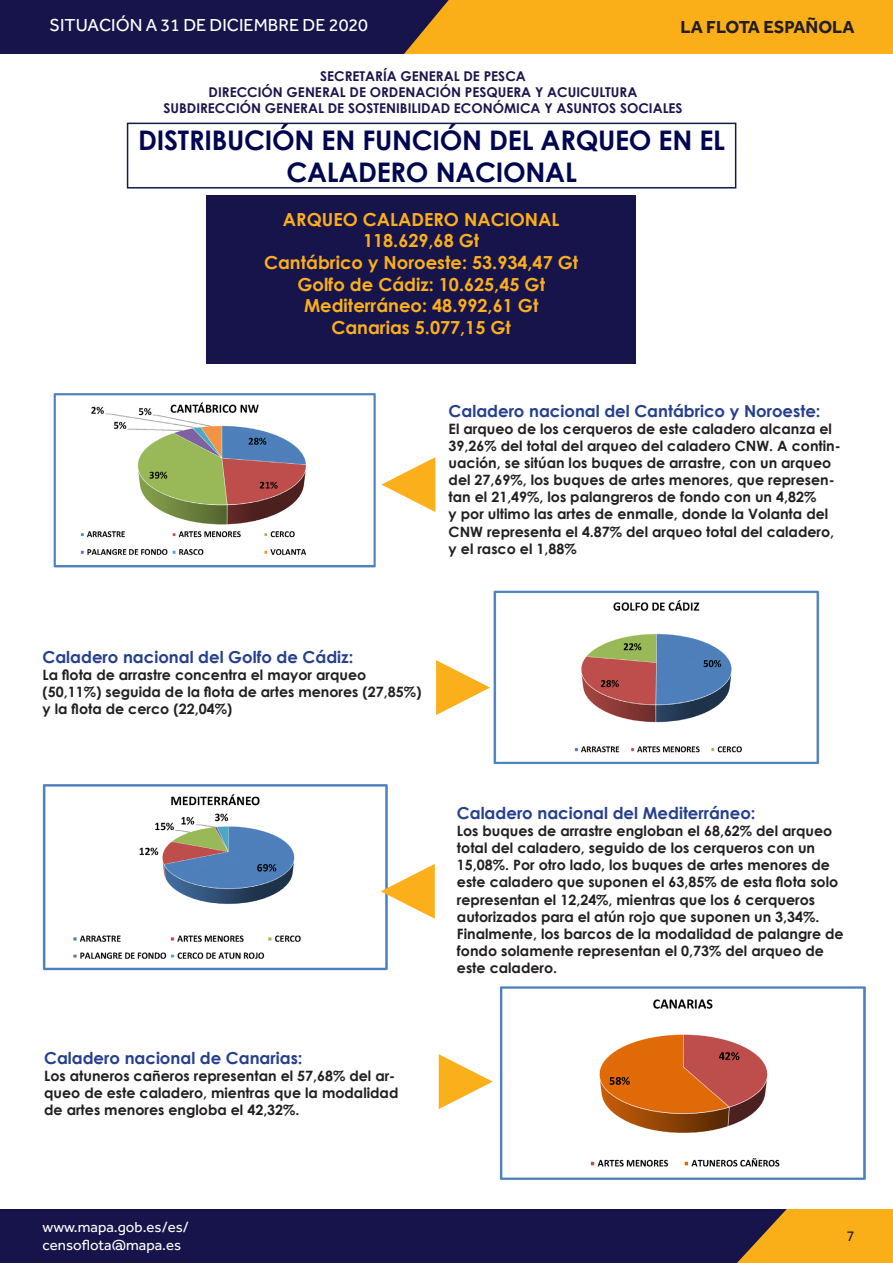
<style>
.page{position:relative;width:893px;height:1263px;background:#fff}
.page>*{position:absolute;margin:0;border:0;box-sizing:border-box;transform-origin:0 0}
.t1{font:700 27px/32.4px "Century Gothic";letter-spacing:-.01em;color:#000650;text-align:center}
.Category_3_Descripti{font:700 18px "Century Gothic";color:#fbaf1b}
.t2{font:18px "Effra";color:#fff}
.t3{font:700 18px "Effra";color:#231f20}
.Category_3_Descripti-2{font:700 16.5px "Century Gothic";color:#253f8e}
.t4{font:15px/18px "Effra";color:#fff}
.t5{font:15px "Effra";color:#231f20}
.Category_3_Descripti-3{font:700 14.25px/17.1px "Century Gothic";color:#231f20}
.t6{font:700 13.5px/16.2px "Century Gothic";color:#1c164b;text-align:center}
</style>
<div class="page">
<div style="left:0;top:0;width:893px;height:54px;background:#17144c"></div>
<div style="left:404px;top:0;width:489px;height:54px;background:#faaf18"></div>
<svg style="left:0;top:1209px;width:893px;height:54px;background:#382a44"></svg>
<div style="left:206px;top:195px;width:430px;height:169px;background:#17144c"></div>
<img style="left:43px;top:784px;width:345px;height:187px">
<img style="left:494px;top:591px;width:325px;height:173px">
<img style="left:53px;top:393px;width:323px;height:175px">
<img style="left:499px;top:986px;width:367px;height:194px">
<svg style="left:381px;top:457px;width:54px;height:55px"></svg>
<svg style="left:381px;top:864px;width:54px;height:55px"></svg>
<svg style="left:436px;top:660px;width:54px;height:55px"></svg>
<svg style="left:439px;top:1054px;width:54px;height:55px"></svg>
<div style="left:127px;top:123px;width:609px;height:66px;border:2px solid #131b46"></div>
<p class="t2" style="left:50px;top:14px;width:320px">SITUACIÓN A 31 DE DICIEMBRE DE 2020</p>
<p class="t3" style="left:681px;top:16px;width:176px">LA FLOTA ESPAÑOLA</p>
<p class="t6" style="left:163px;top:67px;width:521px">SECRETARÍA GENERAL DE PESCA<br>DIRECCIÓN GENERAL DE ORDENACIÓN PESQUERA Y ACUICULTURA<br>SUBDIRECCIÓN GENERAL DE SOSTENIBILIDAD ECONÓMICA Y ASUNTOS SOCIALES</p>
<p class="t1" style="left:138px;top:122px;width:588px">DISTRIBUCIÓN EN FUNCIÓN DEL ARQUEO EN EL<br>CALADERO NACIONAL</p>
<p class="Category_3_Descripti" style="left:283px;top:206px;width:278px">ARQUEO CALADERO NACIONAL</p>
<p class="Category_3_Descripti" style="left:363px;top:227px;width:118px">118.629,68 Gt</p>
<p class="Category_3_Descripti" style="left:264px;top:249px;width:316px">Cantábrico y Noroeste: 53.934,47 Gt</p>
<p class="Category_3_Descripti" style="left:297px;top:270px;width:249px">Golfo de Cádiz: 10.625,45 Gt</p>
<p class="Category_3_Descripti" style="left:304px;top:292px;width:236px">Mediterráneo: 48.992,61 Gt</p>
<p class="Category_3_Descripti" style="left:331px;top:314px;width:181px">Canarias 5.077,15 Gt</p>
<p class="Category_3_Descripti-2" style="left:449px;top:398px;width:373px">Caladero nacional del Cantábrico y Noroeste:</p>
<p class="Category_3_Descripti-3" style="left:449px;top:420px;width:394px">El arqueo de los cerqueros de este caladero alcanza el 39,26% del total del arqueo del caladero CNW. A contin&shy;uación, se sitúan los buques de arrastre, con un arqueo del 27,69%, los buques de artes menores, que represen&shy;tan el 21,49%, los palangreros de fondo con un 4,82%<br>y por ultimo las artes de enmalle, donde la Volanta del CNW representa el 4.87% del arqueo total del caladero, y el rasco el 1,88%</p>
<p class="Category_3_Descripti-2" style="left:43px;top:644px;width:312px">Caladero nacional del Golfo de Cádiz:</p>
<p class="Category_3_Descripti-3" style="left:43px;top:665px;width:380px">La flota de arrastre concentra el mayor arqueo (50,11%) seguida de la flota de artes menores (27,85%) y la flota de cerco (22,04%)</p>
<p class="Category_3_Descripti-2" style="left:44px;top:1045px;width:260px">Caladero nacional de Canarias:</p>
<p class="Category_3_Descripti-3" style="left:44px;top:1066px;width:356px">Los atuneros cañeros representan el 57,68% del ar&shy;queo de este caladero, mientras que la modalidad de artes menores engloba el 42,32%.</p>
<p class="Category_3_Descripti-2" style="left:457px;top:800px;width:300px">Caladero nacional del Mediterráneo:</p>
<p class="Category_3_Descripti-3" style="left:457px;top:822px;width:388px">Los buques de arrastre engloban el 68,62% del arqueo total del caladero, seguido de los cerqueros con un 15,08%. Por otro lado, los buques de artes menores de este caladero que suponen el 63,85% de esta flota solo representan el 12,24%, mientras que los 6 cerqueros autorizados para el atún rojo que suponen un 3,34%.<br>Finalmente, los barcos de la modalidad de palangre de fondo solamente representan el 0,73% del arqueo de este caladero.</p>
<p class="t4" style="left:43px;top:1218px;width:148px">www.mapa.gob.es/es/ censoflota@mapa.es</p>
<p class="t5" style="left:846px;top:1227px;width:10px">7</p>
</div>
